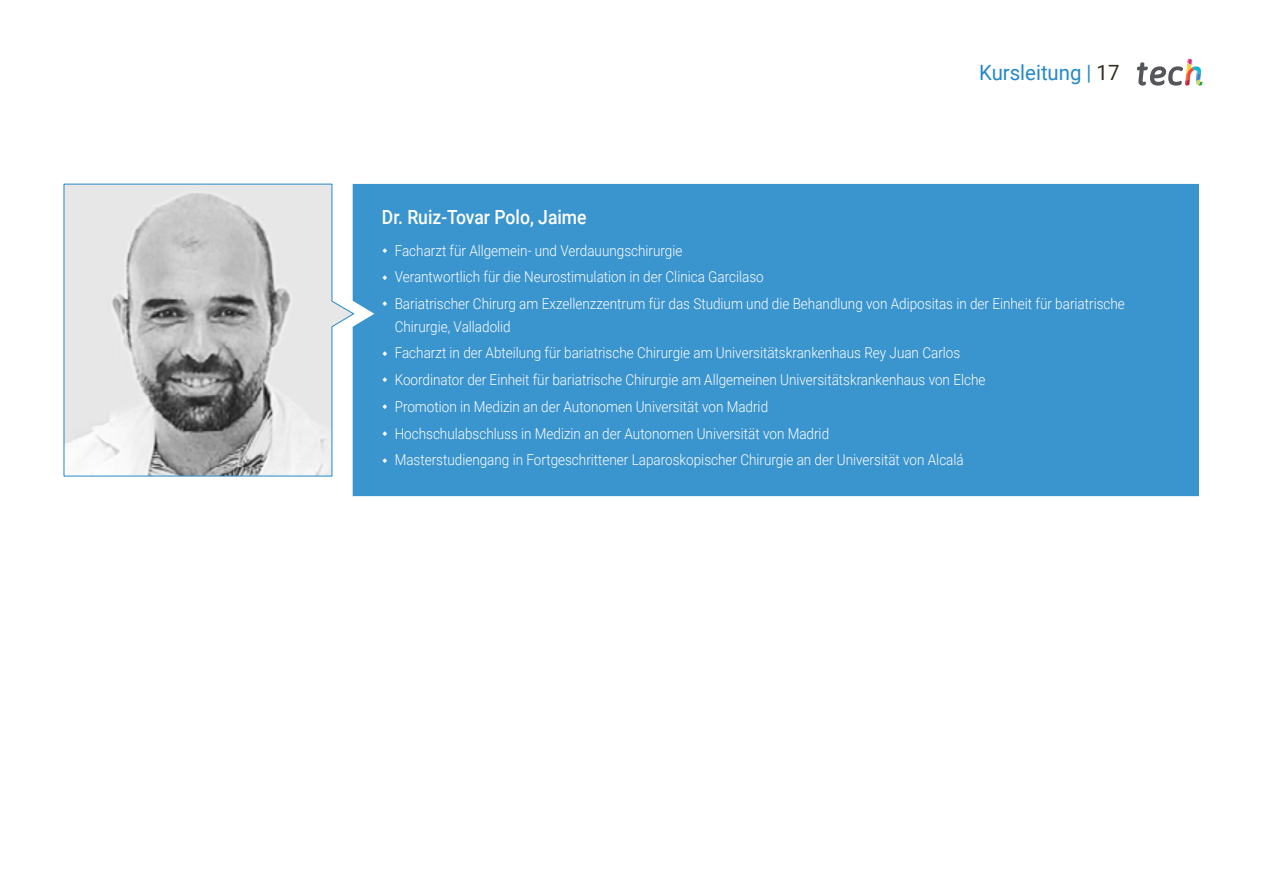
<style>
.page{position:relative;width:1263px;height:893px;background:#fff}
.page>*{position:absolute;margin:0;border:0;box-sizing:border-box;transform-origin:0 0}
.t1{font:21px "Roboto";color:#2488c9}
.t2{font:500 19.5px "Roboto";color:#fff;scale:.9 1}
.t3{font:300 15px/26.7px "Roboto";color:#fff;scale:.9 1}
.s1{color:#312e20}
</style>
<div class="page">
<svg style="left:1137px;top:59px;width:65px;height:27px"></svg>
<div style="left:353px;top:184px;width:846px;height:312px;background:#3a94ce"></div>
<svg style="left:64px;top:184px;width:290px;height:292px;background:#cacbcc"></svg>
<svg style="left:383px;top:248px;width:4px;height:5px"></svg>
<svg style="left:383px;top:275px;width:4px;height:5px"></svg>
<svg style="left:383px;top:302px;width:4px;height:5px"></svg>
<svg style="left:383px;top:351px;width:4px;height:5px"></svg>
<svg style="left:383px;top:378px;width:4px;height:5px"></svg>
<svg style="left:383px;top:404px;width:4px;height:5px"></svg>
<svg style="left:383px;top:431px;width:4px;height:5px"></svg>
<svg style="left:383px;top:458px;width:4px;height:5px"></svg>
<h1 class="t1" style="left:979px;top:57px;width:142px">Kursleitung | <span class="s1">17</span></h1>
<h2 class="t2" style="left:382px;top:203px;width:229px">Dr. Ruiz-Tovar Polo, Jaime</h2>
<p class="t3" style="left:395px;top:236px;width:813px">Facharzt für Allgemein- und Verdauungschirurgie<br>Verantwortlich für die Neurostimulation in der Clinica Garcilaso<br>Bariatrischer Chirurg am Exzellenzzentrum für das Studium und die Behandlung von Adipositas in der Einheit für bariatrische</p>
<p class="t3" style="left:395px;top:312px;width:658px">Chirurgie, Valladolid<br>Facharzt in der Abteilung für bariatrische Chirurgie am Universitätskrankenhaus Rey Juan Carlos Koordinator der Einheit für bariatrische Chirurgie am Allgemeinen Universitätskrankenhaus von Elche Promotion in Medizin an der Autonomen Universität von Madrid<br>Hochschulabschluss in Medizin an der Autonomen Universität von Madrid<br>Masterstudiengang in Fortgeschrittener Laparoskopischer Chirurgie an der Universität von Alcalá</p>
</div>
